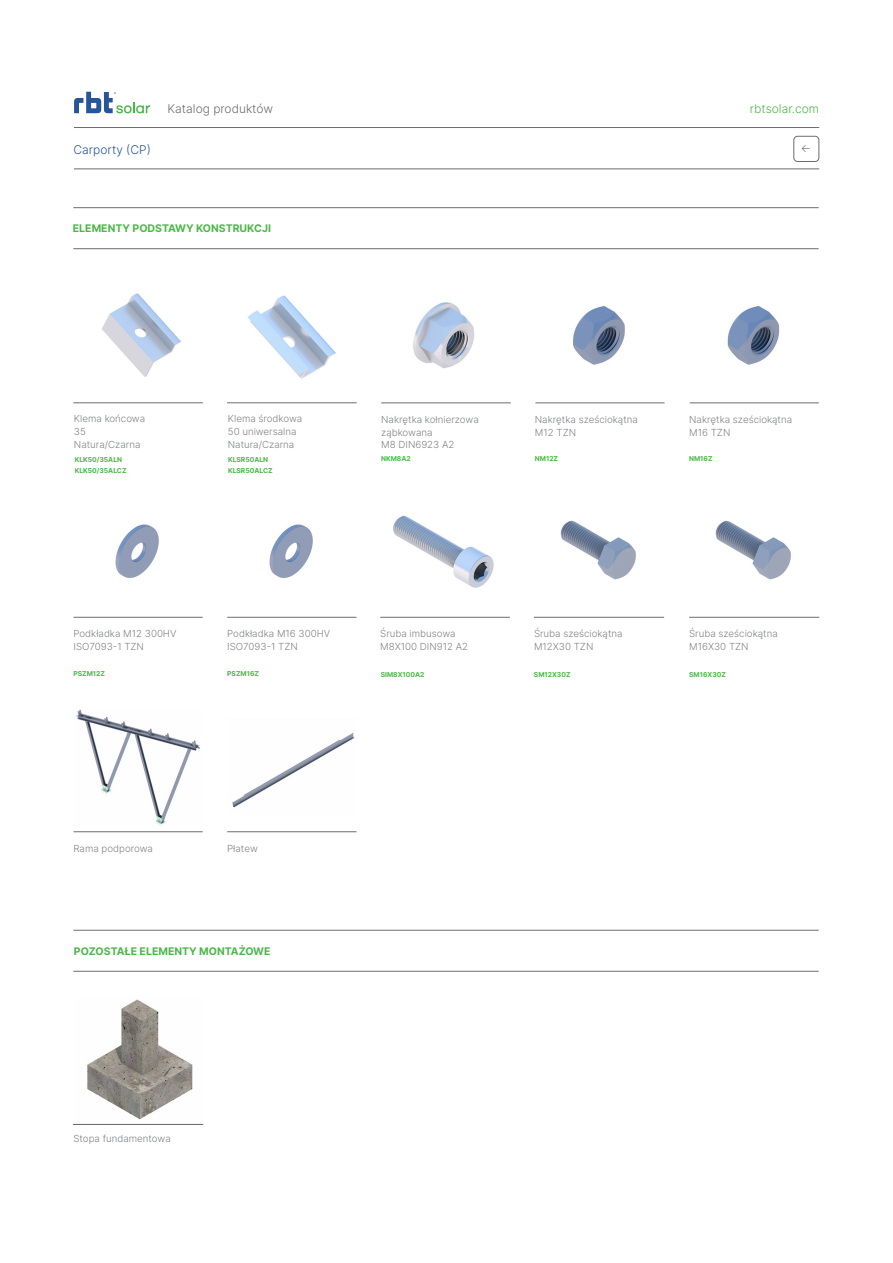
<style>
.page{position:relative;width:893px;height:1263px;background:#fff}
.page>*{position:absolute;margin:0;border:0;box-sizing:border-box;transform-origin:0 0}
.t1{font:300 12px "Inter";color:#6c6d70}
.t2{font:300 12px "Inter";color:#265599}
.t3{font:300 12px "Inter";color:#4cb848}
.t4{font:300 10.95px "Inter";color:#6c6d70}
.t5{font:700 10.5px "Inter";color:#4cb848}
.t6{font:300 9.75px/12.9px "Inter";color:#808285}
.t7{font:700 6.75px/10.5px "Inter";color:#4cb848}
</style>
<div class="page">
<hr style="left:74px;top:127px;width:745px;height:1px;background:#6c6d70">
<hr style="left:74px;top:169px;width:745px;height:1px;background:#6c6d70">
<div style="left:794px;top:136px;width:25px;height:26px;border:1px solid #6c6d70;border-radius:4px"></div>
<img style="left:535px;top:306px;width:129px;height:97px">
<img style="left:73px;top:524px;width:130px;height:93px">
<img style="left:381px;top:515px;width:129px;height:102px">
<img style="left:534px;top:520px;width:130px;height:97px">
<hr style="left:73px;top:207px;width:746px;height:1px;background:#6c6d70">
<hr style="left:73px;top:248px;width:746px;height:1px;background:#6c6d70">
<img style="left:381px;top:302px;width:130px;height:101px">
<hr style="left:381px;top:403px;width:130px;height:1px;background:#6c6d70">
<hr style="left:535px;top:403px;width:129px;height:1px;background:#6c6d70">
<hr style="left:73px;top:617px;width:130px;height:1px;background:#6c6d70">
<hr style="left:380px;top:617px;width:130px;height:1px;background:#6c6d70">
<hr style="left:534px;top:617px;width:130px;height:1px;background:#6c6d70">
<img style="left:689px;top:306px;width:129px;height:97px">
<hr style="left:690px;top:403px;width:129px;height:1px;background:#6c6d70">
<img style="left:227px;top:524px;width:129px;height:93px">
<hr style="left:227px;top:617px;width:129px;height:1px;background:#6c6d70">
<img style="left:690px;top:520px;width:129px;height:97px">
<hr style="left:689px;top:617px;width:130px;height:1px;background:#6c6d70">
<img style="left:247px;top:295px;width:89px;height:84px">
<img style="left:102px;top:293px;width:79px;height:84px">
<hr style="left:73px;top:402px;width:130px;height:1px;background:#6c6d70">
<hr style="left:227px;top:402px;width:130px;height:1px;background:#6c6d70">
<img style="left:76px;top:709px;width:124px;height:117px">
<hr style="left:73px;top:831px;width:130px;height:1px;background:#6c6d70">
<img style="left:232px;top:733px;width:123px;height:75px">
<hr style="left:227px;top:831px;width:129px;height:1px;background:#6c6d70">
<hr style="left:73px;top:930px;width:746px;height:1px;background:#6c6d70">
<hr style="left:73px;top:971px;width:746px;height:1px;background:#6c6d70">
<img style="left:74px;top:999px;width:128px;height:125px">
<hr style="left:74px;top:1124px;width:129px;height:1px;background:#6c6d70">
<hr style="left:73px;top:1124px;width:129px;height:1px;background:#6c6d70">
<svg style="left:74px;top:92px;width:76px;height:21px"></svg>
<p class="t1" style="left:168px;top:100px;width:107px">Katalog produktów</p>
<p class="t3" style="left:750px;top:101px;width:71px">rbtsolar.com</p>
<p class="t2" style="left:73px;top:141px;width:79px">Carporty (CP)</p>
<p class="t4" style="left:801px;top:140px;width:12px">←</p>
<p class="t5" style="left:73px;top:220px;width:200px">ELEMENTY PODSTAWY KONSTRUKCJI</p>
<p class="t6" style="left:74px;top:412px;width:73px">Klema końcowa<br>35<br>Natura/Czarna</p>
<p class="t7" style="left:75px;top:454px;width:53px">KLK50/35ALN<br>KLK50/35ALCZ</p>
<p class="t6" style="left:228px;top:412px;width:76px">Klema środkowa<br>50 uniwersalna<br>Natura/Czarna</p>
<p class="t7" style="left:228px;top:454px;width:46px">KLSR50ALN<br>KLSR50ALCZ</p>
<p class="t6" style="left:381px;top:412px;width:99px">Nakrętka kołnierzowa ząbkowana<br>M8 DIN6923 A2</p>
<p class="t6" style="left:535px;top:412px;width:105px">Nakrętka sześciokątna<br>M12 TZN</p>
<p class="t7" style="left:381px;top:453px;width:31px">NKM8A2</p>
<p class="t7" style="left:535px;top:453px;width:25px">NM12Z</p>
<p class="t6" style="left:689px;top:412px;width:105px">Nakrętka sześciokątna<br>M16 TZN</p>
<p class="t7" style="left:689px;top:453px;width:25px">NM16Z</p>
<p class="t6" style="left:73px;top:627px;width:105px">Podkładka M12 300HV<br>ISO7093-1 TZN</p>
<p class="t6" style="left:380px;top:627px;width:89px">Śruba imbusowa<br>M8X100 DIN912 A2</p>
<p class="t6" style="left:534px;top:627px;width:90px">Śruba sześciokątna<br>M12X30 TZN</p>
<p class="t6" style="left:689px;top:627px;width:90px">Śruba sześciokątna<br>M16X30 TZN</p>
<p class="t6" style="left:227px;top:627px;width:105px">Podkładka M16 300HV<br>ISO7093-1 TZN</p>
<p class="t7" style="left:227px;top:668px;width:33px">PSZM16Z</p>
<p class="t7" style="left:534px;top:669px;width:38px">SM12X30Z</p>
<p class="t7" style="left:73px;top:668px;width:33px">PSZM12Z</p>
<p class="t7" style="left:381px;top:669px;width:45px">SIM8X100A2</p>
<p class="t7" style="left:689px;top:669px;width:38px">SM16X30Z</p>
<p class="t6" style="left:73px;top:841px;width:81px">Rama podporowa</p>
<p class="t6" style="left:227px;top:841px;width:32px">Płatew</p>
<p class="t5" style="left:74px;top:943px;width:198px">POZOSTAŁE ELEMENTY MONTAŻOWE</p>
<p class="t6" style="left:73px;top:1132px;width:99px">Stopa fundamentowa</p>
</div>
